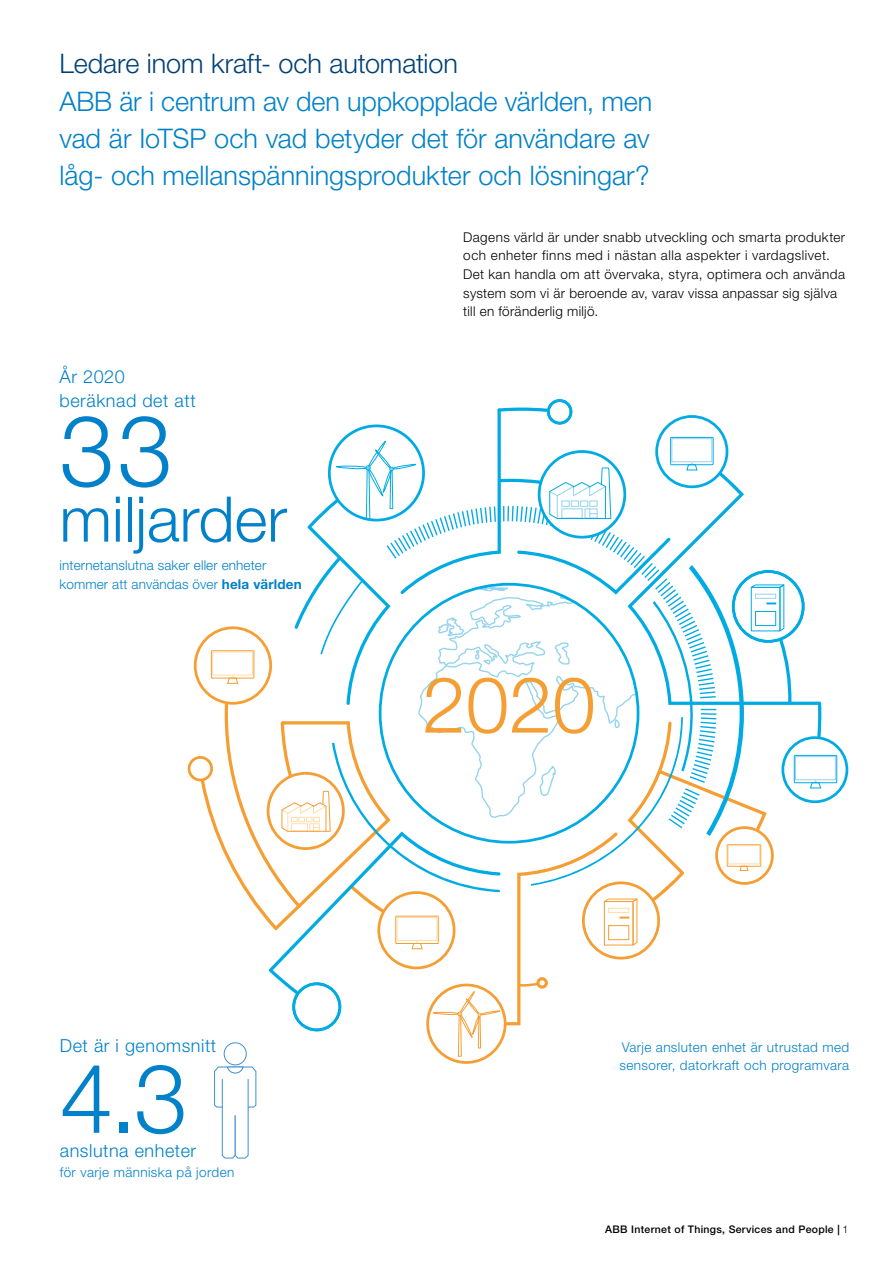
<style>
.page{position:relative;width:893px;height:1263px;background:#fff}
.page>*{position:absolute;margin:0;border:0;box-sizing:border-box;transform-origin:0 0}
.t1{font:300 99px "Helvetica Neue LT Pro";color:#0081c9}
.t2{font:300 96px "Helvetica Neue LT Pro";color:#0081c9}
.t3{font:300 63px "Helvetica Neue LT Pro";color:#0081c9}
.t4{font:300 27px/37.3px "Helvetica Neue LT Pro";color:#0081c9;text-align:justify}
.t5{font:300 27px "Helvetica Neue LT Pro";letter-spacing:-.005em;color:#004177}
.t6{font:300 18px/24px "Helvetica Neue LT Pro";letter-spacing:.03em;color:#0081c9}
.t7{font:300 13.5px/18.8px "Helvetica Neue LT Pro";letter-spacing:.03em;color:#000}
.t8{font:300 13.5px/18.6px "Helvetica Neue LT Pro";letter-spacing:.03em;color:#0081c9}
.t9{font:300 13.5px/19.5px "Helvetica Neue LT Pro";letter-spacing:.01em;color:#0081c9}
.t10{font:500 10.5px "Helvetica Neue LT Pro";letter-spacing:.03em;color:#000}
.s1{font-weight:700}
.s2{font-weight:300}
</style>
<div class="page">
<svg style="left:804px;top:601px;width:44px;height:202px"></svg>
<div style="left:794px;top:755px;width:43px;height:28px;border:1px solid #00abe4"></div>
<div style="left:795px;top:756px;width:41px;height:24px;border:1px solid #94d4ee"></div>
<svg style="left:810px;top:780px;width:11px;height:8px"></svg>
<svg style="left:188px;top:399px;width:616px;height:760px"></svg>
<h3 class="t5" style="left:60px;top:47px;width:400px">Ledare inom kraft- och automation</h3>
<h3 class="t4" style="left:60px;top:82px;width:594px">ABB är i centrum av den uppkopplade världen, men vad är IoTSP och vad betyder det för användare av låg- och mellanspänningsprodukter och lösningar?</h3>
<h3 class="t6" style="left:60px;top:364px;width:138px">År 2020 beräknad det att</h3>
<h1 class="t1" style="left:60px;top:390px;width:115px">33</h1>
<h3 class="t3" style="left:60px;top:481px;width:229px">miljarder</h3>
<p class="t9" style="left:60px;top:555px;width:244px">internetanslutna saker eller enheter kommer att användas över <span class="s1">hela världen</span></p>
<p class="t7" style="left:463px;top:227px;width:383px">Dagens värld är under snabb utveckling och smarta produkter och enheter finns med i nästan alla aspekter i vardagslivet.<br>Det kan handla om att övervaka, styra, optimera och använda system som vi är beroende av, varav vissa anpassar sig själva till en föränderlig miljö.</p>
<h3 class="t6" style="left:60px;top:1033px;width:158px">Det är i genomsnitt</h3>
<h2 class="t2" style="left:60px;top:1040px;width:129px">4.3</h2>
<h3 class="t6" style="left:60px;top:1138px;width:138px">anslutna enheter</h3>
<p class="t8" style="left:60px;top:1162px;width:176px">för varje människa på jorden</p>
<p class="t8" style="left:620px;top:1037px;width:231px">Varje ansluten enhet är utrustad med sensorer, datorkraft och programvara</p>
<p class="t10" style="left:605px;top:1223px;width:245px">ABB Internet of Things, Services and People | <span class="s2">1</span></p>
</div>
